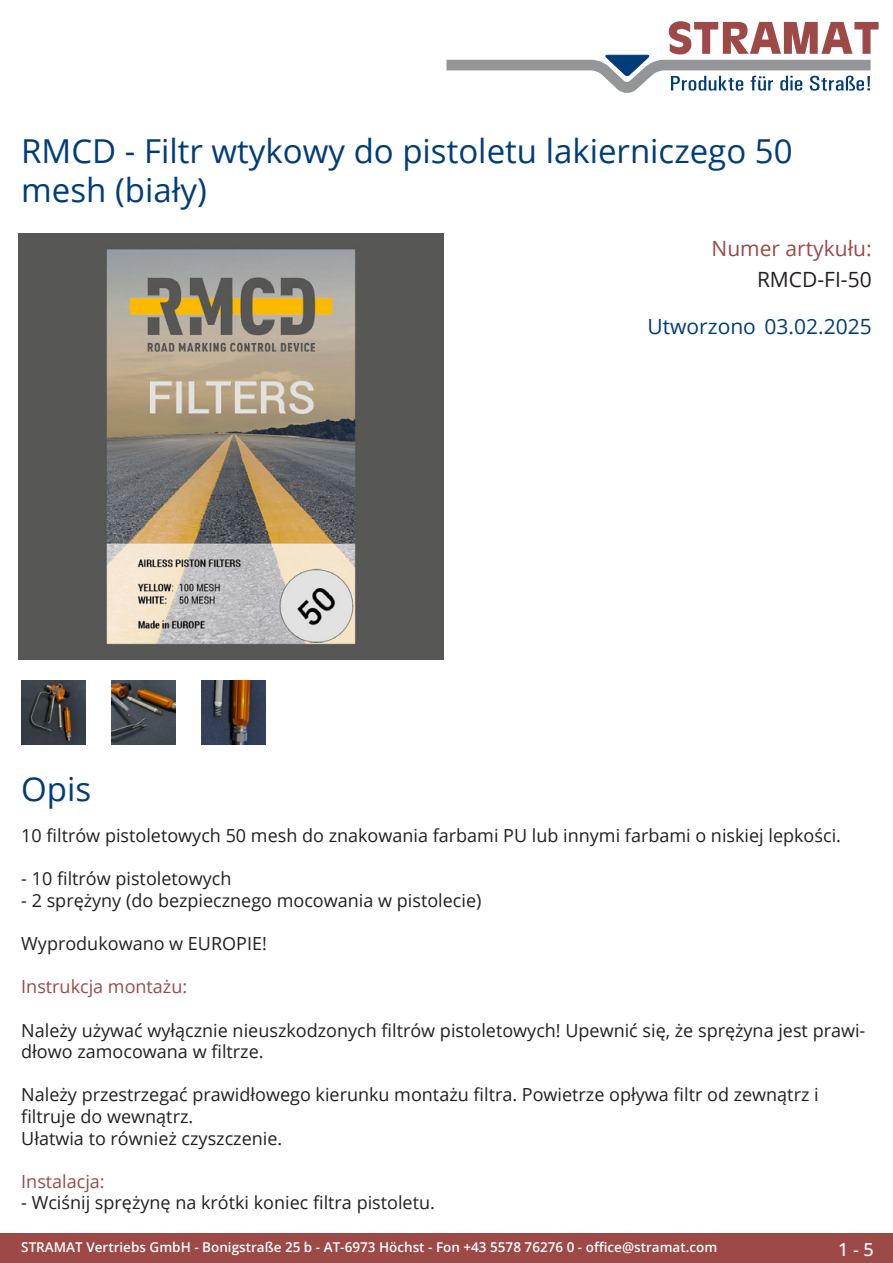
<style>
.page{position:relative;width:893px;height:1263px;background:#fff}
.page>*{position:absolute;margin:0;border:0;box-sizing:border-box;transform-origin:0 0}
.Produkttitel{font:33px/39.6px "Open Sans";color:#003d78}
.Erstellungsdatum{font:21px "Open Sans";color:#003d78}
.TechDaten_Überschrif{font:21px "Open Sans";color:#9c4948}
.TechDaten_Inhalt{font:21px "Open Sans";color:#231f20}
.Beschreibung_Text{font:18px/21.6px "Open Sans";color:#231f20}
.Beschreibung_Text-2{font:18px "Open Sans";color:#9c4948}
.t1{font:500 18px "Open Sans";color:#fff}
.t2{font:600 13.5px "Open Sans";color:#fff}
</style>
<div class="page">
<div style="left:0;top:1233px;width:893px;height:30px;background:#9c4948"></div>
<svg style="left:446px;top:21px;width:433px;height:72px"></svg>
<img style="left:18px;top:234px;width:425px;height:425px">
<img style="left:21px;top:680px;width:64px;height:64px">
<img style="left:112px;top:680px;width:63px;height:64px">
<img style="left:202px;top:680px;width:64px;height:64px">
<p class="Produkttitel" style="left:21px;top:130px;width:773px">RMCD - Filtr wtykowy do pistoletu lakierniczego 50 mesh (biały)</p>
<p class="TechDaten_Überschrif" style="left:711px;top:234px;width:162px">Numer artykułu:</p>
<p class="TechDaten_Inhalt" style="left:757px;top:265px;width:116px">RMCD-FI-50</p>
<p class="Erstellungsdatum" style="left:648px;top:312px;width:226px">Utworzono 03.02.2025</p>
<p class="Produkttitel" style="left:21px;top:768px;width:72px">Opis</p>
<p class="Beschreibung_Text" style="left:21px;top:824px;width:821px">10 filtrów pistoletowych 50 mesh do znakowania farbami PU lub innymi farbami o niskiej lepkości.</p>
<p class="Beschreibung_Text" style="left:21px;top:867px;width:212px">- 10 filtrów pistoletowych</p>
<p class="Beschreibung_Text" style="left:21px;top:889px;width:462px">- 2 sprężyny (do bezpiecznego mocowania w pistolecie)</p>
<p class="Beschreibung_Text" style="left:21px;top:932px;width:247px">Wyprodukowano w EUROPIE!</p>
<p class="Beschreibung_Text-2" style="left:21px;top:974px;width:167px">Instrukcja montażu:</p>
<p class="Beschreibung_Text" style="left:21px;top:1019px;width:844px">Należy używać wyłącznie nieuszkodzonych filtrów pistoletowych! Upewnić się, że sprężyna jest prawi&shy;dłowo zamocowana w filtrze.</p>
<p class="Beschreibung_Text" style="left:21px;top:1083px;width:799px">Należy przestrzegać prawidłowego kierunku montażu filtra. Powietrze opływa filtr od zewnątrz i filtruje do wewnątrz.<br>Ułatwia to również czyszczenie.</p>
<p class="Beschreibung_Text-2" style="left:21px;top:1169px;width:85px">Instalacja:</p>
<p class="Beschreibung_Text" style="left:21px;top:1191px;width:415px">- Wciśnij sprężynę na krótki koniec filtra pistoletu.</p>
<p class="t2" style="left:21px;top:1238px;width:698px">STRAMAT Vertriebs GmbH - Bonigstraße 25 b - AT-6973 Höchst - Fon +43 5578 76276 0 - office@stramat.com</p>
<p class="t1" style="left:838px;top:1237px;width:37px">1 - 5</p>
</div>
